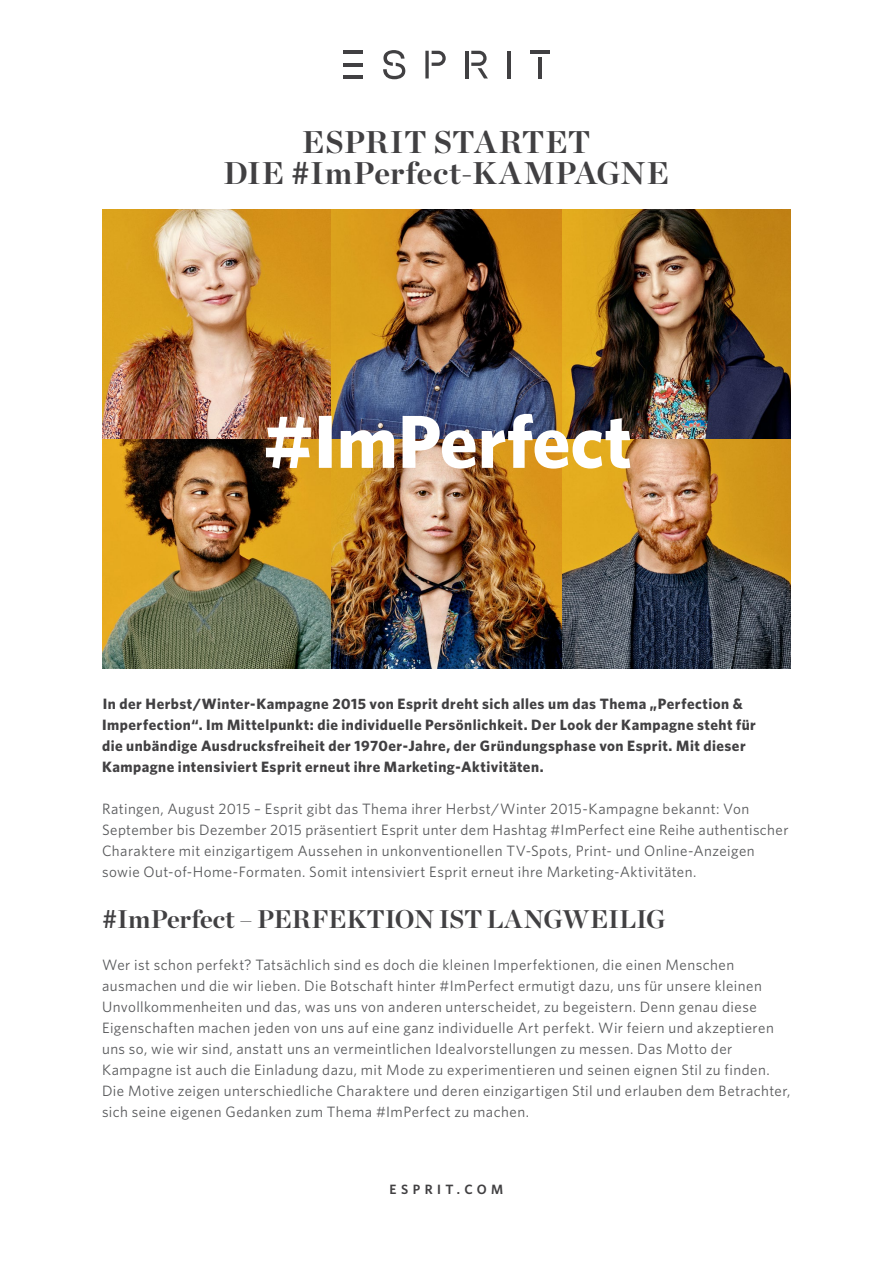
<style>
.page{position:relative;width:893px;height:1263px;background:#fff}
.page>*{position:absolute;margin:0;border:0;box-sizing:border-box;transform-origin:0 0}
.t1{font:700 31.35px/31.5px "Chronicle Display";letter-spacing:.02em;color:#414042;text-align:center}
.t2{font:700 25.5px "Chronicle Display";color:#414042}
.t3{font:15px/21px "Whitney";letter-spacing:.03em;color:#58595b}
.t4{font:700 15px/21px "Whitney";letter-spacing:.035em;color:#414042}
.t5{font:600 13.5px "Whitney";letter-spacing:.33em;color:#414042}
.s1{font-family:"Bauer Bodoni"}
</style>
<div class="page">
<svg style="left:383px;top:50px;width:22px;height:29px"></svg>
<svg style="left:471px;top:51px;width:17px;height:27px"></svg>
<hr style="left:465px;top:51px;width:3px;height:27px;background:#414042">
<svg style="left:432px;top:51px;width:14px;height:15px"></svg>
<svg style="left:425px;top:51px;width:4px;height:27px"></svg>
<hr style="left:539px;top:57px;width:3px;height:21px;background:#414042">
<hr style="left:530px;top:51px;width:20px;height:3px;background:#414042">
<hr style="left:507px;top:51px;width:3px;height:27px;background:#414042">
<hr style="left:343px;top:51px;width:20px;height:3px;background:#414042">
<hr style="left:343px;top:75px;width:20px;height:3px;background:#414042">
<hr style="left:343px;top:63px;width:20px;height:3px;background:#414042">
<img style="left:102px;top:209px;width:689px;height:460px">
<img style="left:266px;top:414px;width:364px;height:55px">
<h1 class="t1" style="left:223px;top:124px;width:447px">ESPRIT STARTET<br>DIE <span class="s1">#</span>ImPerfect-KAMPAGNE</h1>
<p class="t4" style="left:102px;top:693px;width:655px">In der Herbst/Winter-Kampagne 2015 von Esprit dreht sich alles um das Thema „Perfection &amp; Imperfection“. Im Mittelpunkt: die individuelle Persönlichkeit. Der Look der Kampagne steht für die unbändige Ausdrucksfreiheit der 1970er-Jahre, der Gründungsphase von Esprit. Mit dieser Kampagne intensiviert Esprit erneut ihre Marketing-Aktivitäten.</p>
<p class="t3" style="left:102px;top:798px;width:688px">Ratingen, August 2015 – Esprit gibt das Thema ihrer Herbst/Winter 2015-Kampagne bekannt: Von September bis Dezember 2015 präsentiert Esprit unter dem Hashtag #ImPerfect eine Reihe authentischer Charaktere mit einzigartigem Aussehen in unkonventionellen TV-Spots, Print- und Online-Anzeigen sowie Out-of-Home-Formaten. Somit intensiviert Esprit erneut ihre Marketing-Aktivitäten.</p>
<h2 class="t2" style="left:102px;top:899px;width:244px"><span class="s1">#</span>ImPerfect – Perfekti</h2>
<h2 class="t2" style="left:395px;top:899px;width:59px">on ist</h2>
<h2 class="t2" style="left:487px;top:899px;width:39px">lang</h2>
<h2 class="t2" style="left:562px;top:899px;width:89px">weilig</h2>
<p class="t3" style="left:102px;top:954px;width:690px">Wer ist schon perfekt? Tatsächlich sind es doch die kleinen Imperfektionen, die einen Menschen ausmachen und die wir lieben. Die Botschaft hinter #ImPerfect ermutigt dazu, uns für unsere kleinen Unvollkommenheiten und das, was uns von anderen unterscheidet, zu begeistern. Denn genau diese Eigenschaften machen jeden von uns auf eine ganz individuelle Art perfekt. Wir feiern und akzeptieren uns so, wie wir sind, anstatt uns an vermeintlichen Idealvorstellungen zu messen. Das Motto der Kampagne ist auch die Einladung dazu, mit Mode zu experimentieren und seinen eignen Stil zu finden.<br>Die Motive zeigen unterschiedliche Charaktere und deren einzigartigen Stil und erlauben dem Betrachter, sich seine eigenen Gedanken zum Thema #ImPerfect zu machen.</p>
<p class="t5" style="left:390px;top:1180px;width:115px">ESPRIT.COM</p>
</div>
